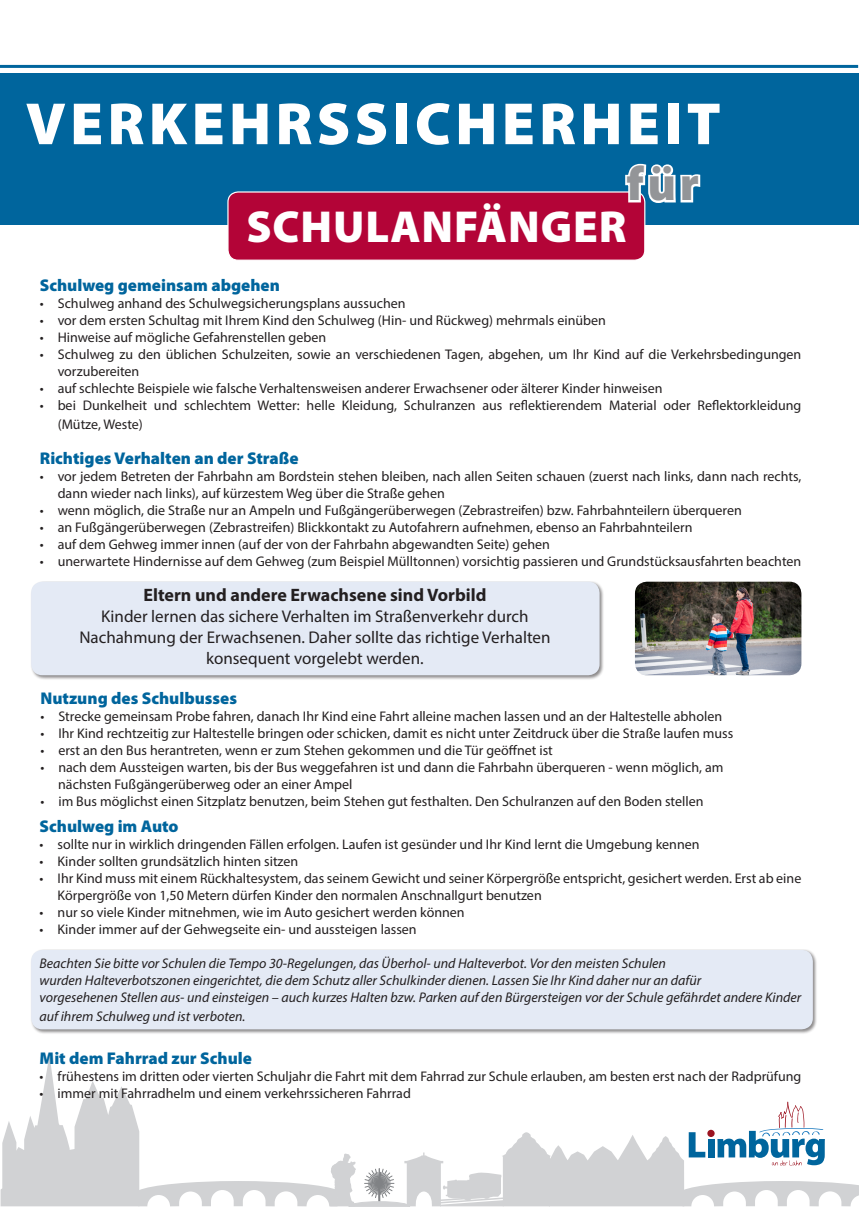
<style>
.page{position:relative;width:859px;height:1208px;background:#fff}
.page>*{position:absolute;margin:0;border:0;box-sizing:border-box;transform-origin:0 0}
.t1{font:900 60px "Myriad Pro";letter-spacing:.07em;color:#fff}
.t2{font:900 48px "Myriad Pro";color:#939598}
.t3{font:900 45px "Myriad Pro";letter-spacing:.02em;color:#fff}
.t4{font:700 18px "Myriad Pro";color:#231f20}
.t5{font:17px/21px "Myriad Pro";color:#231f20;text-align:center}
.t6{font:900 17px "Myriad Pro";color:#00659d}
.t7{font:14px/17px "Myriad Pro";color:#231f20}
.t8{font:italic 14px/19px "Myriad Pro";color:#231f20}
</style>
<div class="page">
<div style="left:30px;top:580px;width:575px;height:100px;background:#231f20;opacity:.75"></div>
<div style="left:31px;top:581px;width:569px;height:94px;background:#e4eaf5;border-radius:11px"></div>
<div style="left:30px;top:949px;width:788px;height:85px;background:#231f20;opacity:.75"></div>
<div style="left:31px;top:950px;width:782px;height:79px;background:#e4eaf5;border-radius:11px"></div>
<div style="left:0;top:73px;width:858px;height:152px;background:#00659d"></div>
<hr style="left:0;top:65px;width:858px;height:3px;background:#00659d">
<svg style="left:1px;top:1056px;width:858px;height:150px"></svg>
<div style="left:228px;top:192px;width:417px;height:68px;background:#b30437;border-radius:10px"></div>
<div style="left:227px;top:191px;width:418px;height:70px;border:1px solid #fff;border-radius:10px"></div>
<svg style="left:623px;top:163px;width:78px;height:42px"></svg>
<img style="left:635px;top:581px;width:166px;height:94px">
<p class="t1" style="left:26px;top:84px;width:697px">VERKEHRSSICHERHEIT</p>
<p class="t2" style="left:626px;top:152px;width:74px">für</p>
<p class="t3" style="left:246px;top:196px;width:382px">SCHULANFÄNGER</p>
<p class="t6" style="left:40px;top:274px;width:242px">Schulweg gemeinsam abgehen</p>
<p class="t7" style="left:40px;top:295px;width:367px">• Schulweg anhand des Schulwegsicherungsplans aussuchen</p>
<p class="t7" style="left:40px;top:312px;width:568px">• vor dem ersten Schultag mit Ihrem Kind den Schulweg (Hin- und Rückweg) mehrmals einüben</p>
<p class="t7" style="left:40px;top:329px;width:288px">• Hinweise auf mögliche Gefahrenstellen geben</p>
<p class="t7" style="left:58px;top:346px;width:745px;text-indent:-18px">• Schulweg zu den üblichen Schulzeiten, sowie an verschiedenen Tagen, abgehen, um Ihr Kind auf die Verkehrsbedingungen vorzubereiten</p>
<p class="t7" style="left:40px;top:380px;width:624px">• auf schlechte Beispiele wie falsche Verhaltensweisen anderer Erwachsener oder älterer Kinder hinweisen</p>
<p class="t7" style="left:58px;top:396px;width:745px;line-height:19px;text-indent:-18px">• bei Dunkelheit und schlechtem Wetter: helle Kleidung, Schulranzen aus reflektierendem Material oder Reflektorkleidung (Mütze, Weste)</p>
<p class="t6" style="left:40px;top:447px;width:260px">Richtiges Verhalten an der Straße</p>
<p class="t7" style="left:58px;top:468px;width:745px;text-indent:-18px">• vor jedem Betreten der Fahrbahn am Bordstein stehen bleiben, nach allen Seiten schauen (zuerst nach links, dann nach rechts, dann wieder nach links), auf kürzestem Weg über die Straße gehen</p>
<p class="t7" style="left:40px;top:502px;width:704px">• wenn möglich, die Straße nur an Ampeln und Fußgängerüberwegen (Zebrastreifen) bzw. Fahrbahnteilern überqueren</p>
<p class="t7" style="left:40px;top:519px;width:654px">• an Fußgängerüberwegen (Zebrastreifen) Blickkontakt zu Autofahrern aufnehmen, ebenso an Fahrbahnteilern</p>
<p class="t7" style="left:40px;top:536px;width:512px">• auf dem Gehweg immer innen (auf der von der Fahrbahn abgewandten Seite) gehen</p>
<p class="t7" style="left:40px;top:553px;width:763px">• unerwartete Hindernisse auf dem Gehweg (zum Beispiel Mülltonnen) vorsichtig passieren und Grundstücksausfahrten beachten</p>
<p class="t4" style="left:143px;top:583px;width:344px">Eltern und andere Erwachsene sind Vorbild</p>
<p class="t5" style="left:79px;top:606px;width:473px">Kinder lernen das sichere Verhalten im Straßenverkehr durch<br>Nachahmung der Erwachsenen. Daher sollte das richtige Verhalten konsequent vorgelebt werden.</p>
<p class="t6" style="left:40px;top:686px;width:198px">Nutzung des Schulbusses</p>
<p class="t7" style="left:40px;top:707px;width:683px">• Strecke gemeinsam Probe fahren, danach Ihr Kind eine Fahrt alleine machen lassen und an der Haltestelle abholen</p>
<p class="t7" style="left:40px;top:724px;width:694px">• Ihr Kind rechtzeitig zur Haltestelle bringen oder schicken, damit es nicht unter Zeitdruck über die Straße laufen muss</p>
<p class="t7" style="left:40px;top:741px;width:514px">• erst an den Bus herantreten, wenn er zum Stehen gekommen und die Tür geöffnet ist</p>
<p class="t7" style="left:40px;top:758px;width:685px">• nach dem Aussteigen warten, bis der Bus weggefahren ist und dann die Fahrbahn überqueren - wenn möglich, am</p>
<p class="t7" style="left:58px;top:775px;width:296px">nächsten Fußgängerüberweg oder an einer Ampel</p>
<p class="t7" style="left:40px;top:792px;width:665px">• im Bus möglichst einen Sitzplatz benutzen, beim Stehen gut festhalten. Den Schulranzen auf den Boden stellen</p>
<p class="t6" style="left:40px;top:814px;width:141px">Schulweg im Auto</p>
<p class="t7" style="left:40px;top:835px;width:661px">• sollte nur in wirklich dringenden Fällen erfolgen. Laufen ist gesünder und Ihr Kind lernt die Umgebung kennen</p>
<p class="t7" style="left:40px;top:852px;width:260px">• Kinder sollten grundsätzlich hinten sitzen</p>
<p class="t7" style="left:58px;top:869px;width:745px;text-indent:-18px">• Ihr Kind muss mit einem Rückhaltesystem, das seinem Gewicht und seiner Körpergröße entspricht, gesichert werden. Erst ab eine<br>Körpergröße von 1,50 Metern dürfen Kinder den normalen Anschnallgurt benutzen</p>
<p class="t7" style="left:40px;top:903px;width:427px">• nur so viele Kinder mitnehmen, wie im Auto gesichert werden können</p>
<p class="t7" style="left:40px;top:920px;width:379px">• Kinder immer auf der Gehwegseite ein- und aussteigen lassen</p>
<p class="t8" style="left:40px;top:953px;width:628px">Beachten Sie bitte vor Schulen die Tempo 30-Regelungen, das Überhol- und Halteverbot. Vor den meisten Schulen</p>
<p class="t8" style="left:40px;top:970px;width:663px">wurden Halteverbotszonen eingerichtet, die dem Schutz aller Schulkinder dienen. Lassen Sie Ihr Kind daher nur an dafür</p>
<p class="t8" style="left:40px;top:987px;width:763px">vorgesehenen Stellen aus- und einsteigen – auch kurzes Halten bzw. Parken auf den Bürgersteigen vor der Schule gefährdet andere Kinder auf ihrem Schulweg und ist verboten.</p>
<p class="t6" style="left:40px;top:1046px;width:214px">Mit dem Fahrrad zur Schule</p>
<p class="t7" style="left:40px;top:1067px;width:763px">• frühestens im dritten oder vierten Schuljahr die Fahrt mit dem Fahrrad zur Schule erlauben, am besten erst nach der Radprüfung</p>
<p class="t7" style="left:40px;top:1084px;width:373px">• immer mit Fahrradhelm und einem verkehrssicheren Fahrrad</p>
</div>
